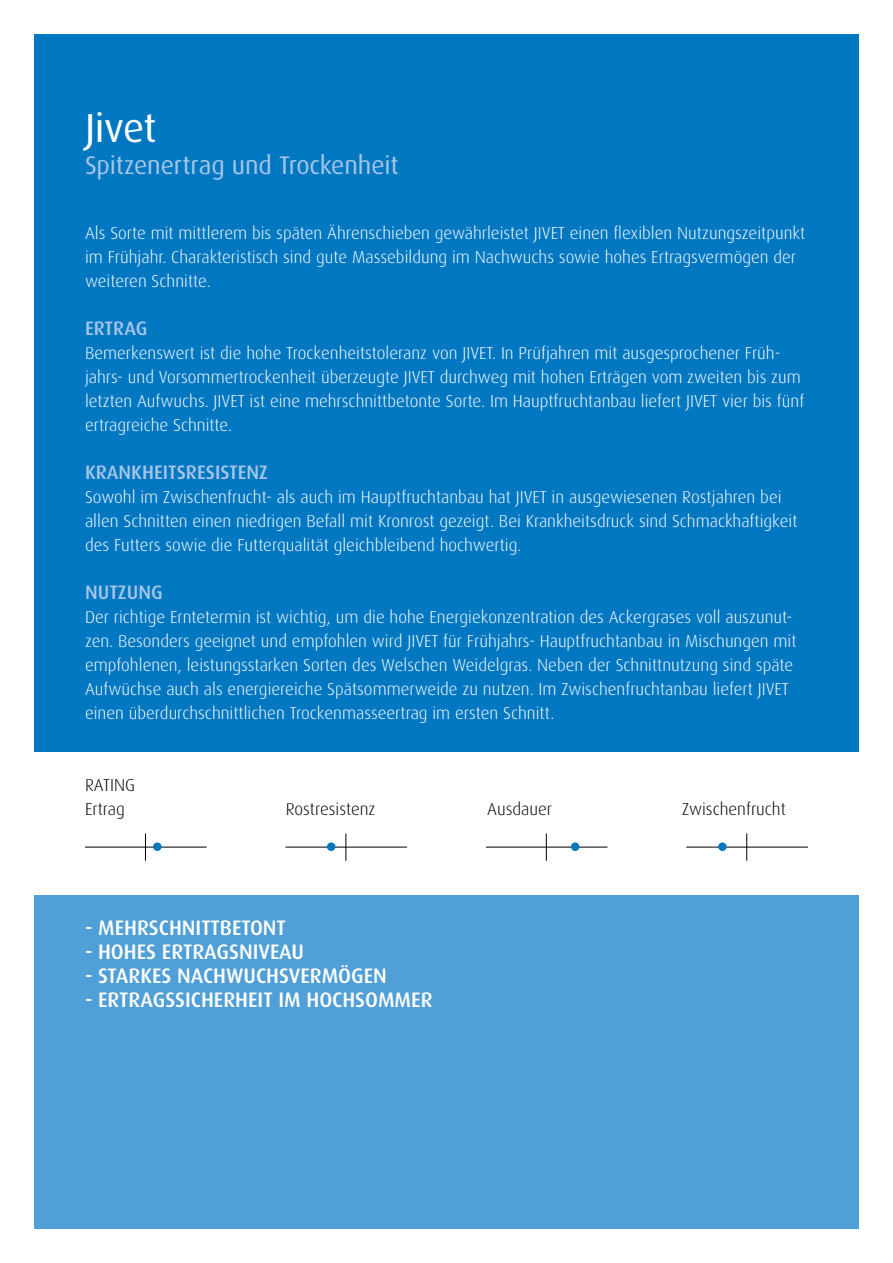
<style>
.page{position:relative;width:893px;height:1263px;background:#fff}
.page>*{position:absolute;margin:0;border:0;box-sizing:border-box;transform-origin:0 0}
.t1{font:40.5px "Dax";letter-spacing:-.015em;color:#fff}
.t2{font:25.5px "Dax";letter-spacing:-.01em;color:#a6c6e9}
.t3{font:500 21px "Dax";color:#fff}
.t4{font:500 19.5px "Dax";color:#a6c6e9}
.t5{font:300 17.25px/24px "Dax";color:#fff}
.t6{font:300 17.25px/24px "Dax";color:#000}
</style>
<div class="page">
<div style="left:34px;top:34px;width:825px;height:1195px;background:#0077c1"></div>
<div style="left:34px;top:869px;width:825px;height:360px;background:#519fd7"></div>
<div style="left:17px;top:752px;width:853px;height:143px;background:#fff"></div>
<hr style="left:85px;top:847px;width:122px;height:1px;background:#000">
<svg style="left:145px;top:833px;width:1px;height:28px"></svg>
<div style="left:153px;top:842px;width:9px;height:9px;background:#0077c1;border-radius:50%"></div>
<hr style="left:285px;top:847px;width:122px;height:1px;background:#000">
<svg style="left:346px;top:833px;width:1px;height:28px"></svg>
<div style="left:327px;top:842px;width:8px;height:9px;background:#0077c1;border-radius:50%"></div>
<hr style="left:486px;top:847px;width:121px;height:1px;background:#000">
<svg style="left:546px;top:833px;width:1px;height:28px"></svg>
<div style="left:571px;top:842px;width:8px;height:9px;background:#0077c1;border-radius:50%"></div>
<hr style="left:686px;top:847px;width:122px;height:1px;background:#000">
<svg style="left:746px;top:833px;width:1px;height:28px"></svg>
<div style="left:718px;top:842px;width:9px;height:9px;background:#0077c1;border-radius:50%"></div>
<h1 class="t1" style="left:85px;top:106px;width:73px">Jivet</h1>
<h2 class="t2" style="left:85px;top:151px;width:315px">Spitzenertrag und Trockenheit</h2>
<p class="t5" style="left:85px;top:221px;width:722px">Als Sorte mit mittlerem bis späten Ährenschieben gewährleistet JIVET einen flexiblen Nutzungszeitpunkt im Frühjahr. Charakteristisch sind gute Massebildung im Nachwuchs sowie hohes Ertragsvermögen der weiteren Schnitte.</p>
<p class="t4" style="left:85px;top:317px;width:40px">ERTRAG</p>
<p class="t5" style="left:85px;top:341px;width:721px">Bemerkenswert ist die hohe Trockenheitstoleranz von JIVET. In Prüfjahren mit ausgesprochener Früh&shy;jahrs- und Vorsommertrockenheit überzeugte JIVET durchweg mit hohen Erträgen vom zweiten bis zum letzten Aufwuchs. JIVET ist eine mehrschnittbetonte Sorte. Im Hauptfruchtanbau liefert JIVET vier bis fünf ertragreiche Schnitte.</p>
<p class="t4" style="left:85px;top:461px;width:102px">KRANKHEITSRES</p>
<p class="t4" style="left:215px;top:461px;width:55px">ISTENZ</p>
<p class="t5" style="left:85px;top:485px;width:714px">Sowohl im Zwischenfrucht- als auch im Hauptfruchtanbau hat JIVET in ausgewiesenen Rostjahren bei allen Schnitten einen niedrigen Befall mit Kronrost gezeigt. Bei Krankheitsdruck sind Schmackhaftigkeit des Futters sowie die Futterqualität gleichbleibend hochwertig.</p>
<p class="t4" style="left:85px;top:581px;width:77px">NUTZUNG</p>
<p class="t5" style="left:85px;top:605px;width:713px">Der richtige Erntetermin ist wichtig, um die hohe Energiekonzentration des Ackergrases voll auszunut&shy;zen. Besonders geeignet und empfohlen wird JIVET für Frühjahrs- Hauptfruchtanbau in Mischungen mit empfohlenen, leistungsstarken Sorten des Welschen Weidelgras. Neben der Schnittnutzung sind späte Aufwüchse auch als energiereiche Spätsommerweide zu nutzen. Im Zwischenfruchtanbau liefert JIVET einen überdurchschnittlichen Trockenmasseertrag im ersten Schnitt.</p>
<p class="t6" style="left:85px;top:773px;width:52px">RATING<br>Ertrag</p>
<p class="t6" style="left:286px;top:797px;width:91px">Rostresistenz</p>
<p class="t6" style="left:487px;top:797px;width:66px">Ausdauer</p>
<p class="t6" style="left:682px;top:797px;width:105px">Zwischenfrucht</p>
<p class="t3" style="left:85px;top:916px;width:26px">- MEHRS</p>
<p class="t3" style="left:159px;top:916px;width:129px">CHNITTBETONT</p>
<p class="t3" style="left:85px;top:940px;width:50px">- HOHES</p>
<p class="t3" style="left:162px;top:940px;width:43px">ERTRAGS</p>
<p class="t3" style="left:239px;top:940px;width:43px">NIVEAU</p>
<p class="t3" style="left:85px;top:964px;width:43px">- STARKES</p>
<p class="t3" style="left:177px;top:964px;width:211px">NACHWUCHSVERMÖGEN</p>
<p class="t3" style="left:85px;top:988px;width:56px">- ERTRAGSS</p>
<p class="t3" style="left:185px;top:988px;width:28px">ICHERHE</p>
<p class="t3" style="left:258px;top:988px;width:165px">IT IM HOCHSOMMER</p>
</div>
